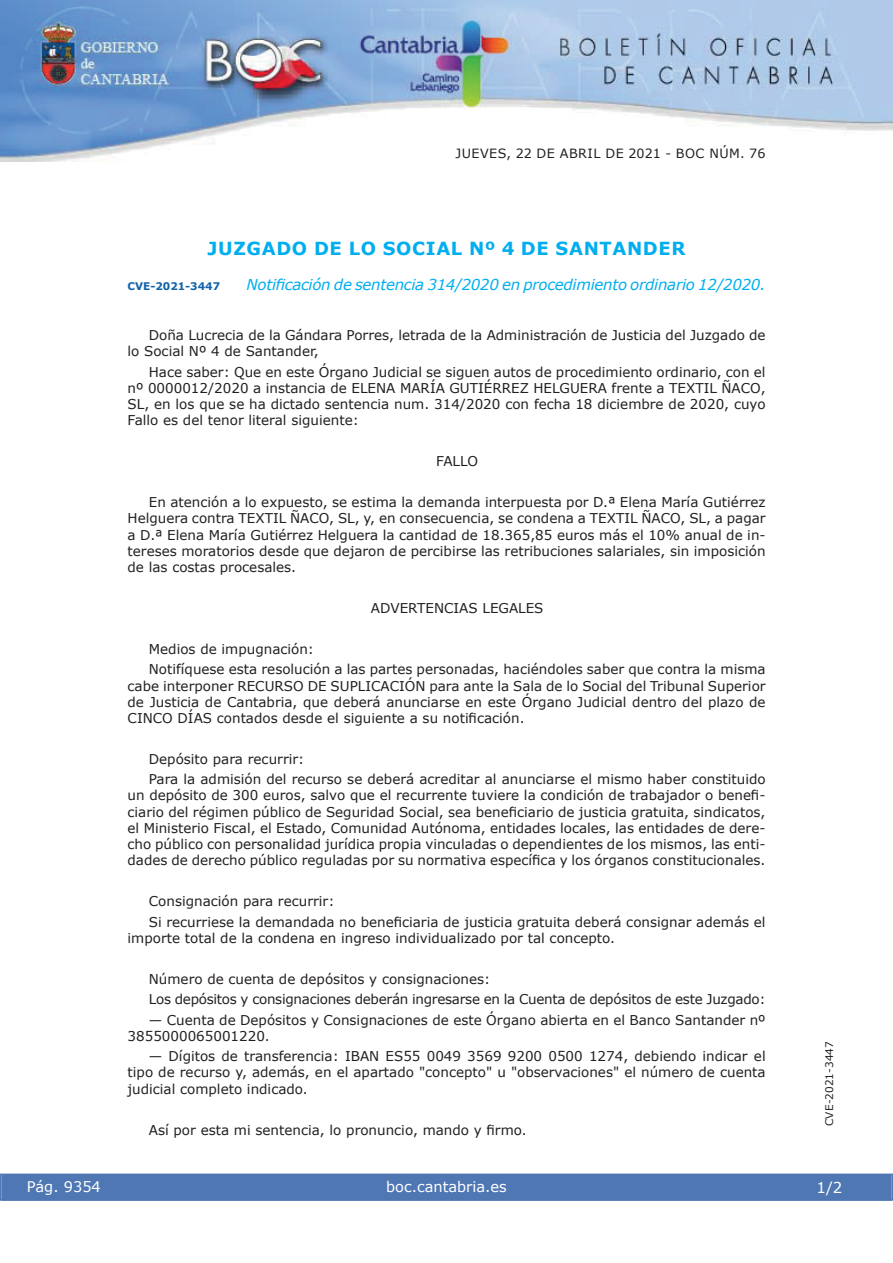
<style>
.page{position:relative;width:893px;height:1263px;background:#fff}
.page>*{position:absolute;margin:0;border:0;box-sizing:border-box;transform-origin:0 0}
.t1{font:700 18px "Verdana";letter-spacing:.035em;color:#00aeef}
.t2{font:italic 15px "Verdana";letter-spacing:-.02em;color:#00aeef}
.t3{font:15px "Verdana";color:#fff}
.t4{font:14.55px "Verdana";color:#fff}
.t5{font:13.5px/16.2px "Verdana";color:#231f20}
.t6{font:13.5px/20.4px "Verdana";letter-spacing:-.02em;color:#231f20}
.t7{font:12.75px "Verdana";letter-spacing:.035em;color:#231f20}
.t8{font:10.5px "Verdana";color:#231f20}
.t9{font:700 10.5px "Verdana";color:#1263a9}
</style>
<div class="page">
<img style="left:0;top:0;width:893px;height:161px">
<div style="left:1px;top:1174px;width:890px;height:27px;background:#4f77b3"></div>
<div style="left:0;top:1174px;width:893px;height:27px;border:1px solid #4f77b3"></div>
<p class="t7" style="left:455px;top:145px;width:311px">JUEVES, 22 DE ABRIL DE 2021 - BOC NÚM. 76</p>
<h1 class="t1" style="left:208px;top:237px;width:479px">JUZGADO DE LO SOCIAL Nº 4 DE SANTANDER</h1>
<p class="t9" style="left:128px;top:279px;width:94px">CVE-2021-3447</p>
<p class="t2" style="left:247px;top:275px;width:520px">Notificación de sentencia 314/2020 en procedimiento ordinario 12/2020.</p>
<p class="t5" style="left:128px;top:327px;width:639px;text-indent:21px">Doña Lucrecia de la Gándara Porres, letrada de la Administración de Justicia del Juzgado de lo Social Nº 4 de Santander,</p>
<p class="t5" style="left:128px;top:363px;width:640px;text-align:justify;text-indent:21px">Hace saber: Que en este Órgano Judicial se siguen autos de procedimiento ordinario, con el nº 0000012/2020 a instancia de ELENA MARÍA GUTIÉRREZ HELGUERA frente a TEXTIL ÑACO, SL, en los que se ha dictado sentencia num. 314/2020 con fecha 18 diciembre de 2020, cuyo Fallo es del tenor literal siguiente:</p>
<p class="t5" style="left:436px;top:453px;width:43px">FALLO</p>
<p class="t5" style="left:128px;top:494px;width:640px;text-align:justify;text-indent:21px">En atención a lo expuesto, se estima la demanda interpuesta por D.ª Elena María Gutiérrez Helguera contra TEXTIL ÑACO, SL, y, en consecuencia, se condena a TEXTIL ÑACO, SL, a pagar a D.ª Elena María Gutiérrez Helguera la cantidad de 18.365,85 euros más el 10% anual de in&shy;tereses moratorios desde que dejaron de percibirse las retribuciones salariales, sin imposición de las costas procesales.</p>
<p class="t5" style="left:371px;top:599px;width:174px">ADVERTENCIAS LEGALES</p>
<p class="t5" style="left:149px;top:638px;width:618px;line-height:20.4px">Medios de impugnación:<br>Notifíquese esta resolución a las partes personadas, haciéndoles saber que contra la misma</p>
<p class="t5" style="left:128px;top:677px;width:639px;text-align:justify">cabe interponer RECURSO DE SUPLICACIÓN para ante la Sala de lo Social del Tribunal Superior de Justicia de Cantabria, que deberá anunciarse en este Órgano Judicial dentro del plazo de CINCO DÍAS contados desde el siguiente a su notificación.</p>
<p class="t5" style="left:149px;top:748px;width:618px;line-height:20.4px">Depósito para recurrir:<br>Para la admisión del recurso se deberá acreditar al anunciarse el mismo haber constituido</p>
<p class="t5" style="left:128px;top:787px;width:639px;text-align:justify">un depósito de 300 euros, salvo que el recurrente tuviere la condición de trabajador o benefi&shy;ciario del régimen público de Seguridad Social, sea beneficiario de justicia gratuita, sindicatos, el Ministerio Fiscal, el Estado, Comunidad Autónoma, entidades locales, las entidades de dere&shy;cho público con personalidad jurídica propia vinculadas o dependientes de los mismos, las enti&shy;dades de derecho público reguladas por su normativa específica y los órganos constitucionales.</p>
<p class="t5" style="left:149px;top:891px;width:618px;line-height:20.4px">Consignación para recurrir:<br>Si recurriese la demandada no beneficiaria de justicia gratuita deberá consignar además el</p>
<p class="t5" style="left:128px;top:929px;width:489px">importe total de la condena en ingreso individualizado por tal concepto.</p>
<p class="t6" style="left:149px;top:968px;width:618px">Número de cuenta de depósitos y consignaciones:<br>Los depósitos y consignaciones deberán ingresarse en la Cuenta de depósitos de este Juzgado:</p>
<p class="t5" style="left:128px;top:1011px;width:639px;text-indent:21px">— Cuenta de Depósitos y Consignaciones de este Órgano abierta en el Banco Santander nº<br>3855000065001220.</p>
<p class="t5" style="left:128px;top:1048px;width:640px;text-align:justify;text-indent:21px">— Dígitos de transferencia: IBAN ES55 0049 3569 9200 0500 1274, debiendo indicar el tipo de recurso y, además, en el apartado "concepto" u "observaciones" el número de cuenta judicial completo indicado.</p>
<p class="t5" style="left:149px;top:1121px;width:379px">Así por esta mi sentencia, lo pronuncio, mando y firmo.</p>
<p class="t4" style="left:27px;top:1177px;width:76px">Pág. 9354</p>
<p class="t4" style="left:386px;top:1178px;width:122px">boc.cantabria.es</p>
<p class="t8" style="left:823px;top:1126px;width:87px;rotate:-90deg">CVE-2021-3447</p>
<p class="t3" style="left:816px;top:1178px;width:27px">1/2</p>
</div>
